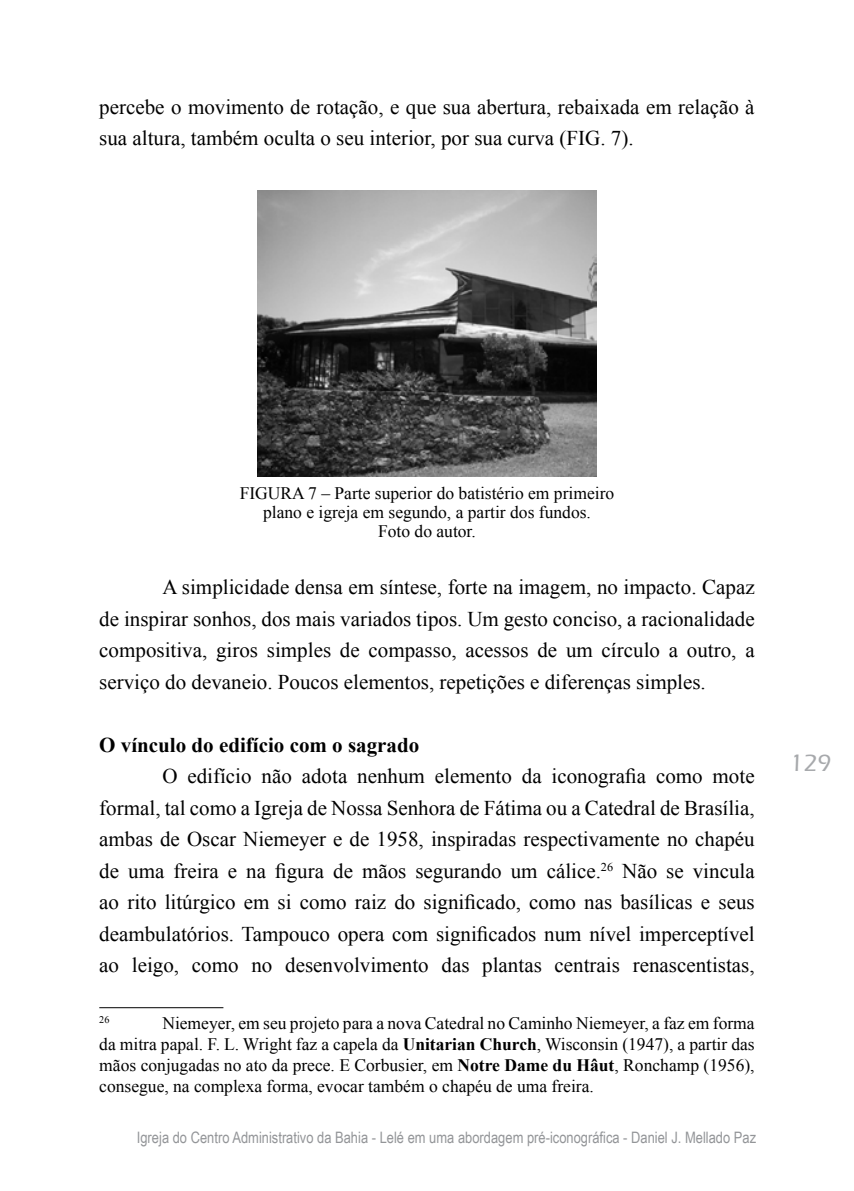
<style>
.page{position:relative;width:854px;height:1191px;background:#fff}
.page>*{position:absolute;margin:0;border:0;box-sizing:border-box;transform-origin:0 0}
.t1{font:500 24.5px "Eras ITC";color:#a7a9ac}
.t2{font:21px/31.5px "Times New Roman";color:#000;text-align:justify}
.t3{font:700 21px "Times New Roman";color:#000}
.t4{font:17.5px/21px "Times New Roman";color:#000;text-align:center}
.t5{font:15.75px "Arial Narrow";color:#939598}
.t6{font:10.15px "Times New Roman";color:#000}
.s1{font-weight:700}
</style>
<div class="page">
<hr style="left:99px;top:1007px;width:124px;height:1px;background:#000">
<img style="left:258px;top:191px;width:337px;height:285px">
<p class="t2" style="left:99px;top:91px;width:656px">percebe o movimento de rotação, e que sua abertura, rebaixada em relação à sua altura, também oculta o seu interior, por sua curva (FIG. 7).</p>
<p class="t4" style="left:239px;top:483px;width:376px;line-height:19.2px">FIGURA 7 – Parte superior do batistério em primeiro plano e igreja em segundo, a partir dos fundos.<br>Foto do autor.</p>
<p class="t2" style="left:99px;top:571px;width:656px;text-indent:63px">A simplicidade densa em síntese, forte na imagem, no impacto. Capaz de inspirar sonhos, dos mais variados tipos. Um gesto conciso, a racionalidade compositiva, giros simples de compasso, acessos de um círculo a outro, a serviço do devaneio. Poucos elementos, repetições e diferenças simples.</p>
<p class="t3" style="left:99px;top:730px;width:321px">O vínculo do edifício com o sagrado</p>
<p class="t2" style="left:99px;top:760px;width:656px;text-indent:63px">O edifício não adota nenhum elemento da iconografia como mote formal, tal como a Igreja de Nossa Senhora de Fátima ou a Catedral de Brasília, ambas de Oscar Niemeyer e de 1958, inspiradas respectivamente no chapéu de uma freira e na figura de mãos segurando um cálice. Não se vincula ao rito litúrgico em si como raiz do significado, como nas basílicas e seus deambulatórios. Tampouco opera com significados num nível imperceptível ao leigo, como no desenvolvimento das plantas centrais renascentistas,</p>
<p class="t6" style="left:99px;top:1012px;width:12px">26</p>
<p class="t4" style="left:99px;top:1012px;width:656px;text-align:justify;text-indent:63px">Niemeyer, em seu projeto para a nova Catedral no Caminho Niemeyer, a faz em forma da mitra papal. F. L. Wright faz a capela da <span class="s1">Unitarian Church</span>, Wisconsin (1947), a partir das mãos conjugadas no ato da prece. E Corbusier, em <span class="s1">Notre Dame du Hâut</span>, Ronchamp (1956), consegue, na complexa forma, evocar também o chapéu de uma freira.</p>
<p class="t5" style="left:137px;top:1125px;width:620px">Igreja do Centro Administrativo da Bahia - Lelé em uma abordagem pré-iconográfica - Daniel J. Mellado Paz</p>
<p class="t1" style="left:789px;top:749px;width:43px">129</p>
</div>
